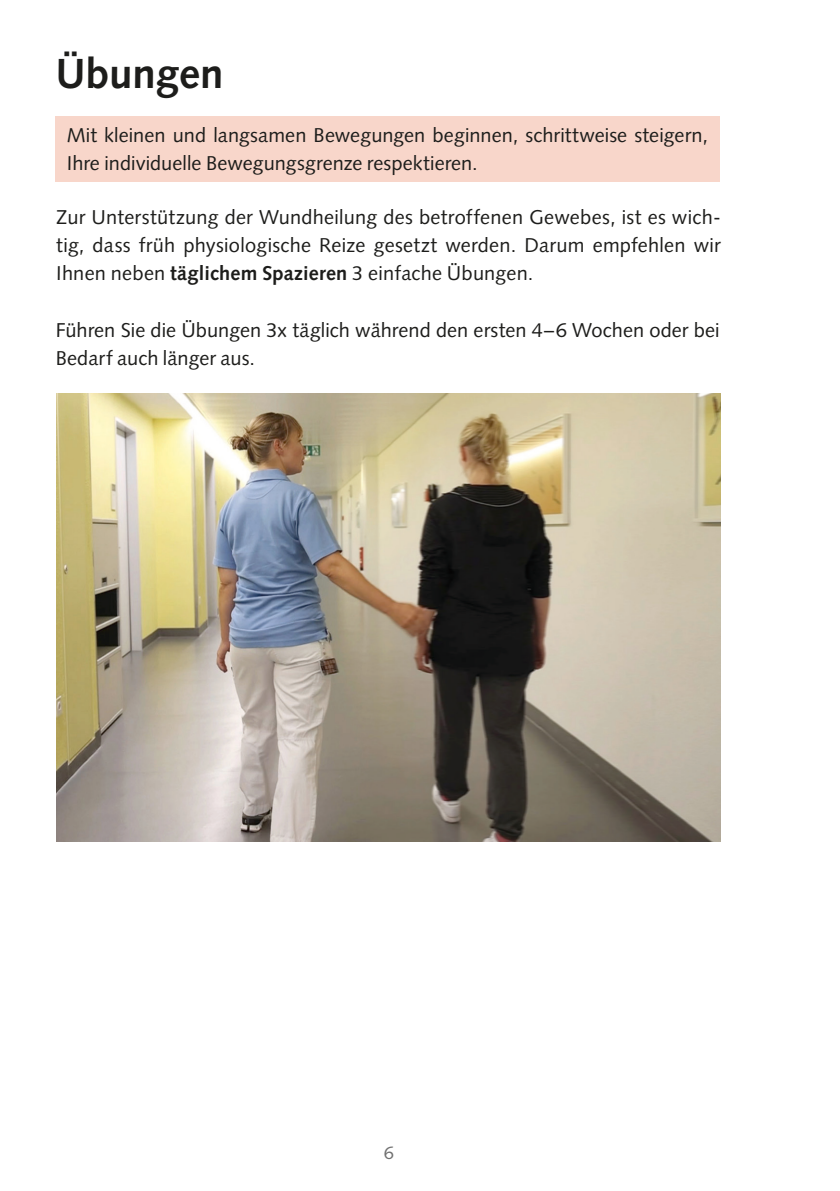
<style>
.page{position:relative;width:840px;height:1191px;background:#fff}
.page>*{position:absolute;margin:0;border:0;box-sizing:border-box;transform-origin:0 0}
.t1{font:700 42px "Syntax LT Pro";color:#1d1d1b}
.t2{font:20px/28px "Syntax LT Pro";letter-spacing:.005em;color:#1d1d1b}
.t3{font:18px "Syntax LT Pro";color:#707070}
.s1{font-weight:700}
</style>
<div class="page">
<div style="left:55px;top:116px;width:664px;height:65px;background:#f8d6ca"></div>
<img style="left:57px;top:393px;width:663px;height:448px">
<h1 class="t1" style="left:55px;top:49px;width:170px">Übungen</h1>
<p class="t2" style="left:67px;top:121px;width:642px">Mit kleinen und langsamen Bewegungen beginnen, schrittweise steigern,<br>Ihre individuelle Bewegungsgrenze respektieren.</p>
<p class="t2" style="left:56px;top:204px;width:665px;text-align:justify">Zur Unterstützung der Wundheilung des betroffenen Gewebes, ist es wich&shy;tig, dass früh physiologische Reize gesetzt werden. Darum empfehlen wir Ihnen neben <span class="s1">täglichem Spazieren</span> 3 einfache Übungen.</p>
<p class="t2" style="left:56px;top:316px;width:665px">Führen Sie die Übungen 3x täglich während den ersten 4–6 Wochen oder bei<br>Bedarf auch länger aus.</p>
<p class="t3" style="left:383px;top:1142px;width:12px">6</p>
</div>
